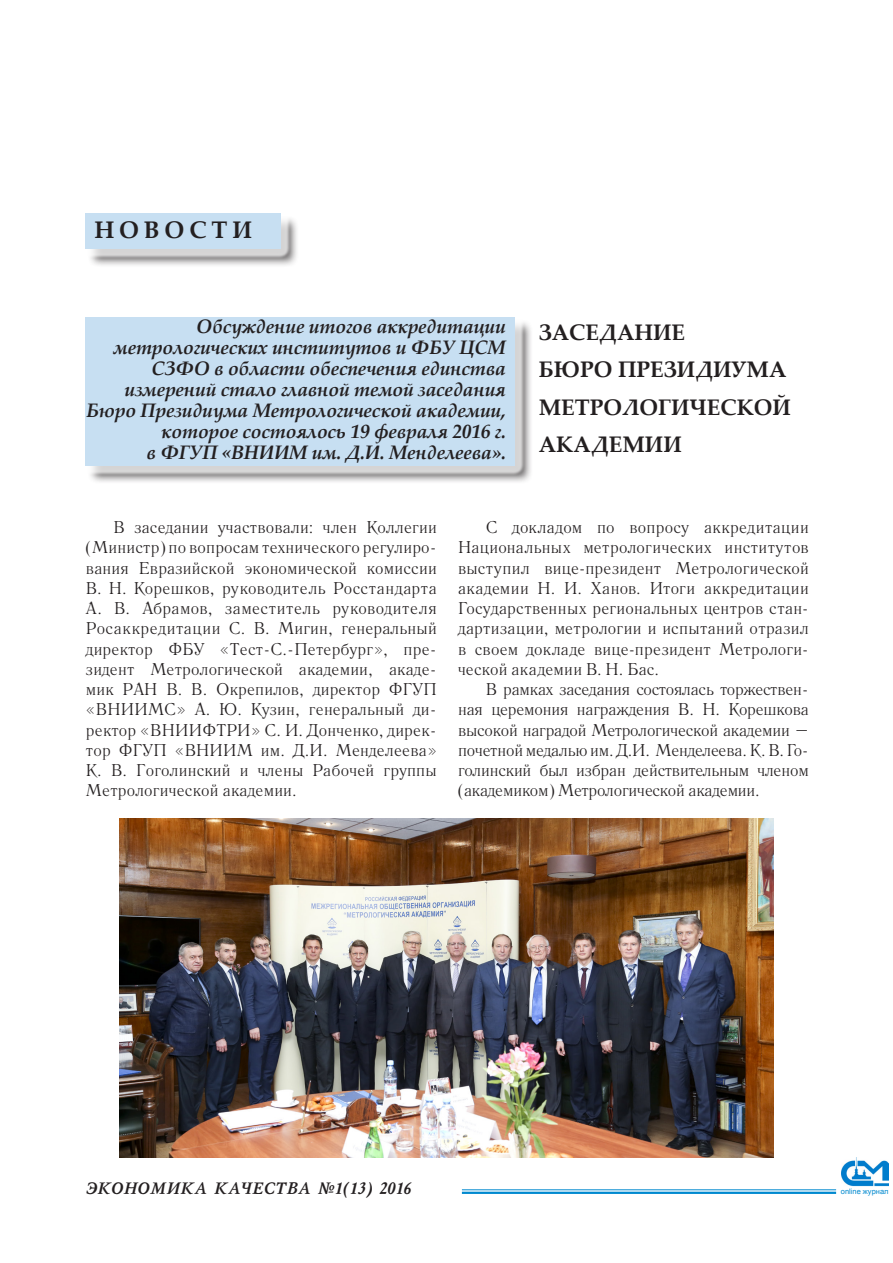
<style>
.page{position:relative;width:893px;height:1263px;background:#fff}
.page>*{position:absolute;margin:0;border:0;box-sizing:border-box;transform-origin:0 0}
.t1{font:700 24px "Palatino Linotype";letter-spacing:.2em;color:#231f20}
.t2{font:700 22.5px/37.5px "Palatino Linotype";color:#231f20}
.t3{font:italic 700 19.5px/21px "Palatino Linotype";letter-spacing:-.015em;color:#231f20;text-align:right}
.t4{font:16.95px/20.2px "Literaturnaya";letter-spacing:.01em;color:#231f20;text-align:justify}
.t5{font:italic 700 16.5px "Mysl C";letter-spacing:-.015em;color:#231f20}
.t6{font:7.5px "Arial";color:#0089cf}
</style>
<div class="page">
<hr style="left:462px;top:1189px;width:374px;height:1px;background:#0089cf">
<hr style="left:462px;top:1192px;width:374px;height:2px;background:#0089cf">
<img style="left:841px;top:1158px;width:47px;height:29px">
<div style="left:87px;top:216px;width:213px;height:51px;background:#231f20;opacity:.75"></div>
<div style="left:75px;top:203px;width:216px;height:56px;background:#fff;opacity:.75"></div>
<div style="left:85px;top:213px;width:196px;height:36px;background:#c7dff2"></div>
<div style="left:87px;top:319px;width:446px;height:165px;background:#231f20;opacity:.75"></div>
<div style="left:75px;top:307px;width:449px;height:169px;background:#fff;opacity:.75"></div>
<div style="left:85px;top:317px;width:429px;height:149px;background:#c7dff2"></div>
<img style="left:120px;top:819px;width:653px;height:338px">
<h1 class="t1" style="left:94px;top:213px;width:159px">НОВОСТИ</h1>
<p class="t3" style="left:86px;top:315px;width:421px">Обсуждение итогов аккредитации метрологических институтов и ФБУ ЦСМ СЗФО в области обеспечения единства измерений стало главной темой заседания Бюро Президиума Метрологической академии, которое состоялось 19 февраля 2016 г.<br>в ФГУП «ВНИИМ им. Д.И. Менделеева».</p>
<h2 class="t2" style="left:539px;top:313px;width:254px">ЗАСЕДАНИЕ<br>БЮРО ПРЕЗИДИУМА<br>МЕТРОЛОГИЧЕСКОЙ<br>АКАДЕМИИ</h2>
<p class="t4" style="left:86px;top:518px;width:352px;text-indent:28px">В заседании участвовали: член Коллегии (Министр) по вопросам технического регулиро&shy;вания Евразийской экономической комиссии В. Н. Корешков, руководитель Росстандарта А. В. Абрамов, заместитель руководителя Росаккредитации С. В. Мигин, генеральный директор ФБУ «Тест- С.- Петербург», пре&shy;зидент Метрологической академии, акаде&shy;мик РАН В. В. Окрепилов, директор ФГУП «ВНИИМС» А. Ю. Кузин, генеральный ди&shy;ректор «ВНИИФТРИ» С. И. Донченко, дирек&shy;тор ФГУП «ВНИИМ им. Д.И. Менделеева» К. В. Гоголинский и члены Рабочей группы Метрологической академии.</p>
<p class="t4" style="left:458px;top:518px;width:352px;text-indent:28px">С докладом по вопросу аккредитации Национальных метрологических институтов выступил вице- президент Метрологической академии Н. И. Ханов. Итоги аккредитации Государственных региональных центров стан&shy;дартизации, метрологии и испытаний отразил в своем докладе вице- президент Метрологи&shy;ческой академии В. Н. Бас.</p>
<p class="t4" style="left:458px;top:680px;width:352px;text-indent:28px">В рамках заседания состоялась торжествен&shy;ная церемония награждения В. Н. Корешкова высокой наградой Метрологической академии – почетной медалью им. Д.И. Менделеева. К. В. Го&shy;голинский был избран действительным членом (академиком) Метрологической академии.</p>
<p class="t5" style="left:85px;top:1179px;width:328px">ЭКОНОМИКА КАЧЕСТВА №1(13) 2016</p>
<p class="t6" style="left:841px;top:1186px;width:49px">online журнал</p>
</div>
